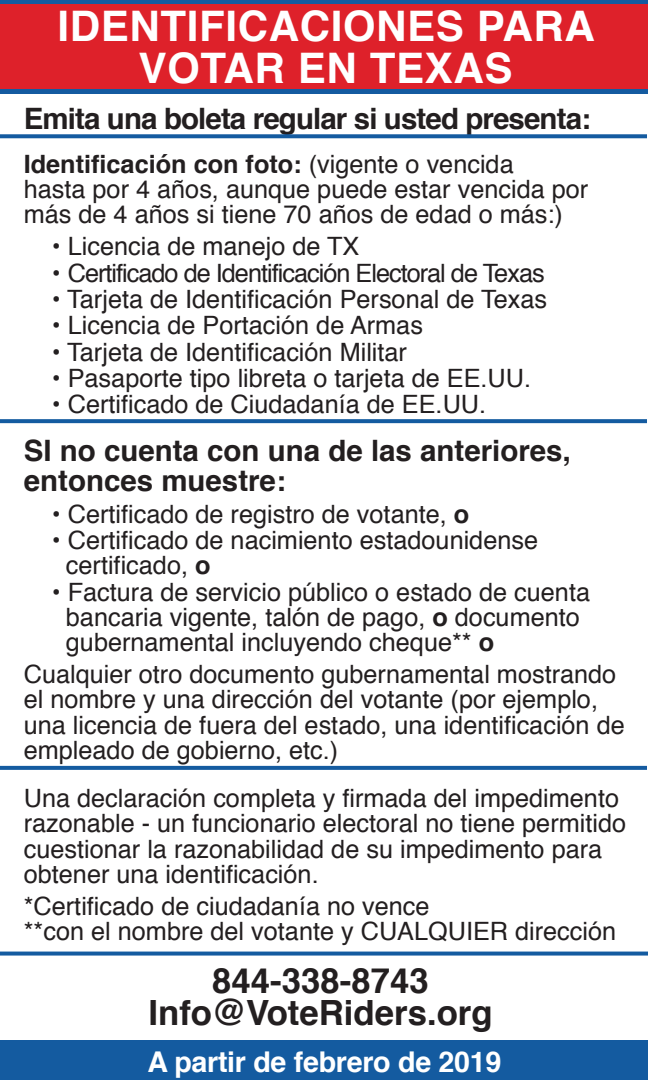
<style>
.page{position:relative;width:648px;height:1080px;background:#fff}
.page>*{position:absolute;margin:0;border:0;box-sizing:border-box;transform-origin:0 0}
.t1{font:700 42px/42px "Helvetica";letter-spacing:.015em;color:#fff;text-align:center}
.t2{font:700 34.8px/32px "Helvetica";color:#231f20;text-align:center}
.t3{font:700 29.6px/29.6px "Helvetica";color:#231f20}
.t4{font:700 29.6px "Helvetica";letter-spacing:-.03em;color:#231f20}
.t5{font:700 28.8px "Helvetica";letter-spacing:-.01em;color:#fff}
.t6{font:25.2px/25.2px "Helvetica";color:#231f20}
.t7{font:25.2px "Helvetica";letter-spacing:-.04em;color:#231f20}
.s1{font-weight:700}
</style>
<div class="page">
<div style="left:0;top:0;width:648px;height:93px;background:#145ba0"></div>
<div style="left:0;top:4px;width:648px;height:85px;background:#de212a"></div>
<svg style="left:0;top:952px;width:648px;height:4px;background:#2e6daa"></svg>
<div style="left:0;top:1040px;width:648px;height:40px;background:#145ba0"></div>
<svg style="left:0;top:419px;width:647px;height:4px;background:#1c61a3"></svg>
<svg style="left:0;top:134px;width:647px;height:4px;background:#2466a6"></svg>
<svg style="left:0;top:766px;width:647px;height:4px;background:#1b5fa2"></svg>
<h1 class="t1" style="left:58px;top:6px;width:539px">IDENTIFICACIONES PARA<br>VOTAR EN TEXAS</h1>
<p class="t4" style="left:24px;top:95px;width:569px">Emita una boleta regular si usted presenta:</p>
<p class="t6" style="left:24px;top:152px;width:566px"><span class="s1">Identificación con foto:</span> (vigente o vencida<br>hasta por 4 años, aunque puede estar vencida por más de 4 años si tiene 70 años de edad o más:)</p>
<p class="t6" style="left:52px;top:235px;width:309px">• Licencia de manejo de TX</p>
<p class="t7" style="left:52px;top:253px;width:494px">• Certificado de Identificación Electoral de Texas</p>
<p class="t6" style="left:52px;top:287px;width:497px">• Tarjeta de Identificación Personal de Texas</p>
<p class="t6" style="left:52px;top:314px;width:373px">• Licencia de Portación de Armas</p>
<p class="t6" style="left:52px;top:340px;width:357px">• Tarjeta de Identificación Militar</p>
<p class="t6" style="left:52px;top:366px;width:481px">• Pasaporte tipo libreta o tarjeta de EE.UU.</p>
<p class="t6" style="left:52px;top:393px;width:436px">• Certificado de Ciudadanía de EE.UU.</p>
<p class="t3" style="left:24px;top:436px;width:549px">SI no cuenta con una de las anteriores, entonces muestre:</p>
<p class="t6" style="left:52px;top:502px;width:419px">• Certificado de registro de votante, <span class="s1">o</span></p>
<p class="t6" style="left:66px;top:528px;width:474px;text-indent:-14px">• Certificado de nacimiento estadounidense certificado, <span class="s1">o</span></p>
<p class="t6" style="left:66px;top:580px;width:526px;text-indent:-14px">• Factura de servicio público o estado de cuenta bancaria vigente, talón de pago, <span class="s1">o</span> documento gubernamental incluyendo cheque** <span class="s1">o</span></p>
<p class="t6" style="left:24px;top:663px;width:603px">Cualquier otro documento gubernamental mostrando el nombre y una dirección del votante (por ejemplo, una licencia de fuera del estado, una identificación de empleado de gobierno, etc.)</p>
<p class="t6" style="left:24px;top:786px;width:604px">Una declaración completa y firmada del impedimento razonable - un funcionario electoral no tiene permitido cuestionar la razonabilidad de su impedimento para obtener una identificación.</p>
<p class="t6" style="left:24px;top:894px;width:594px">*Certificado de ciudadanía no vence<br>**con el nombre del votante y CUALQUIER dirección</p>
<h2 class="t2" style="left:148px;top:965px;width:346px">844-338-8743<br>Info@VoteRiders.org</h2>
<p class="t5" style="left:147px;top:1039px;width:355px">A partir de febrero de 2019</p>
</div>
